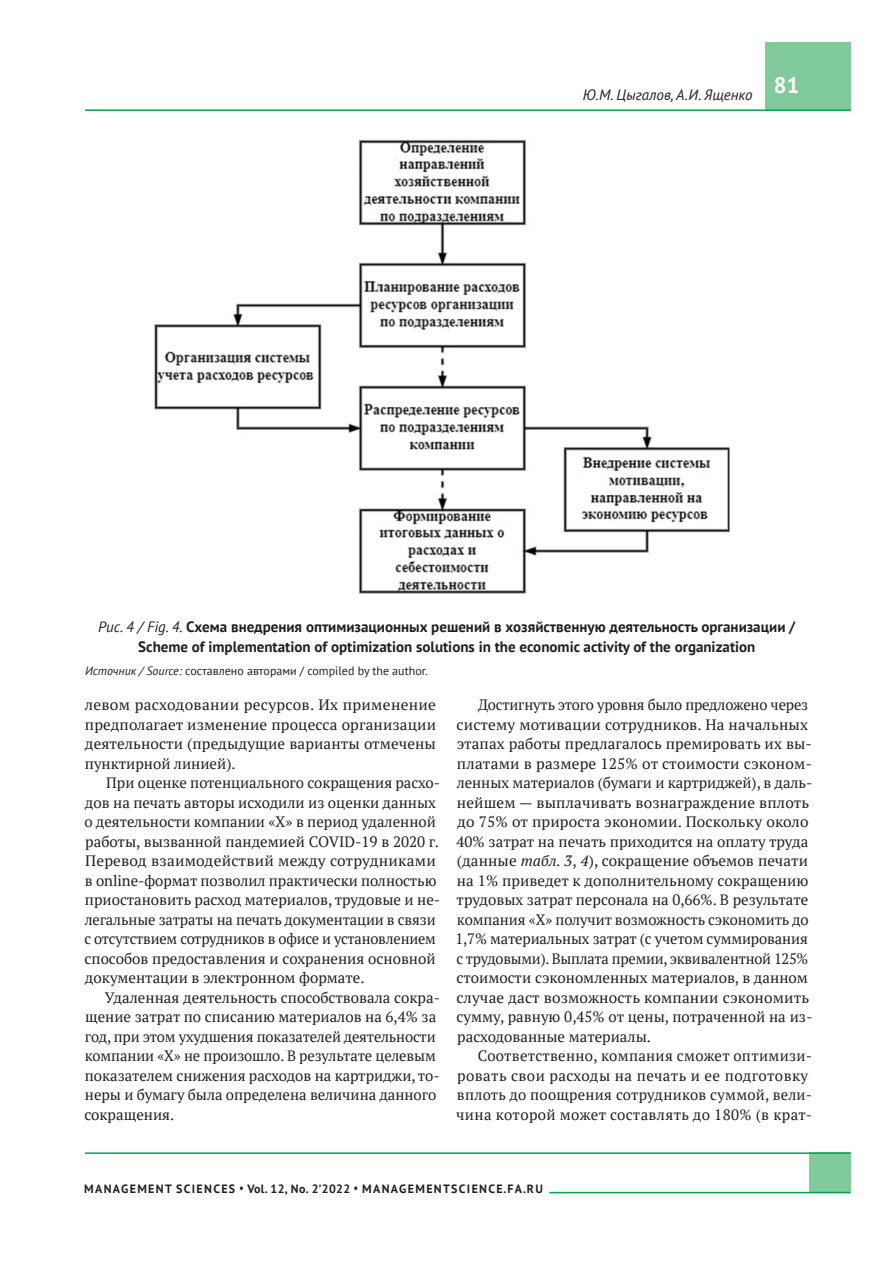
<style>
.page{position:relative;width:893px;height:1263px;background:#fff}
.page>*{position:absolute;margin:0;border:0;box-sizing:border-box;transform-origin:0 0}
.t1{font:700 22.5px "PT Sans";color:#fff}
.t2{font:15px/19.5px "PT Serif";color:#231f20}
.t3{font:700 15px/19.5px "PT Sans";color:#231f20;text-align:center}
.t4{font:15px/19.5px "PT Serif";letter-spacing:.02em;color:#231f20}
.t5{font:italic 15px "PT Sans";color:#231f20}
.t6{font:12px "PT Sans";color:#231f20}
.t7{font:700 12px "PT Sans";letter-spacing:.11em;color:#231f20;scale:.77 1}
.t8{font:700 12px "PT Sans";letter-spacing:.11em;color:#231f20}
.s1{font-weight:400;font-style:italic}
.s2{font-style:italic}
</style>
<div class="page">
<div style="left:765px;top:43px;width:85px;height:68px;background:#80ca9c"></div>
<hr style="left:85px;top:109px;width:765px;height:2px;background:#00a54f">
<div style="left:809px;top:1152px;width:41px;height:41px;background:#80ca9c"></div>
<hr style="left:85px;top:1152px;width:765px;height:2px;background:#00a54f">
<hr style="left:549px;top:1192px;width:301px;height:1px;background:#00a54f">
<img style="left:154px;top:139px;width:576px;height:455px">
<p class="t5" style="left:583px;top:85px;width:171px">Ю.М. Цыгалов, А.И. Ященко</p>
<h1 class="t1" style="left:774px;top:70px;width:27px">81</h1>
<p class="t3" style="left:98px;top:617px;width:699px"><span class="s1">Рис. 4 / Fig. 4.</span> Схема внедрения оптимизационных решений в хозяйственную деятельность организации /<br>Scheme of implementation of optimization solutions in the economic activity of the organization</p>
<p class="t6" style="left:85px;top:663px;width:344px"><span class="s2">Источник / Source:</span> составлено авторами / compiled by the author.</p>
<p class="t2" style="left:85px;top:695px;width:353px;text-align:justify">левом расходовании ресурсов. Их применение предполагает изменение процесса организации деятельности (предыдущие варианты отмечены пунктирной линией).</p>
<p class="t2" style="left:85px;top:773px;width:357px;text-indent:22px">При оценке потенциального сокращения расхо&shy;дов на печать авторы исходили из оценки данных о деятельности компании «X» в период удаленной работы, вызванной пандемией COVID‑19 в 2020 г.<br>Перевод взаимодействий между сотрудниками в online-формат позволил практически полностью приостановить расход материалов, трудовые и не&shy;легальные затраты на печать документации в связи с отсутствием сотрудников в офисе и установлением способов предоставления и сохранения основной документации в электронном формате.</p>
<p class="t2" style="left:85px;top:987px;width:357px;text-indent:20px">Удаленная деятельность способствовала сокра&shy;щение затрат по списанию материалов на 6,4% за год, при этом ухудшения показателей деятельности компании «X» не произошло. В результате целевым показателем снижения расходов на картриджи, то&shy;неры и бумагу была определена величина данного сокращения.</p>
<p class="t2" style="left:455px;top:695px;width:358px;text-indent:23px">Достигнуть этого уровня было предложено через систему мотивации сотрудников. На начальных этапах работы предлагалось премировать их вы&shy;платами в размере 125% от стоимости сэконом&shy;ленных материалов (бумаги и картриджей), в даль&shy;нейшем — выплачивать вознаграждение вплоть до 75% от прироста экономии. Поскольку около 40% затрат на печать приходится на оплату труда (данные <span class="s2">табл. 3</span>, <span class="s2">4</span>), сокращение объемов печати на 1% приведет к дополнительному сокращению трудовых затрат персонала на 0,66%. В результате компания «X» получит возможность сэкономить до 1,7% материальных затрат (с учетом суммирования с трудовыми). Выплата премии, эквивалентной 125% стоимости сэкономленных материалов, в данном случае даст возможность компании сэкономить сумму, равную 0,45% от цены, потраченной на из&shy;расходованные материалы.</p>
<p class="t4" style="left:456px;top:1046px;width:358px;text-indent:22px">Соответственно, компания сможет оптимизи&shy;ровать свои расходы на печать и ее подготовку вплоть до поощрения сотрудников суммой, вели&shy;чина которой может составлять до 180% (в крат-</p>
<p class="t8" style="left:84px;top:1181px;width:10px">MANAGEMENT</p>
<p class="t8" style="left:176px;top:1181px;width:9px">SCIENCES</p>
<p class="t7" style="left:240px;top:1181px;width:395px">• Vol. 12, No. 2’2022 • managementscience.fa.ru</p>
</div>
